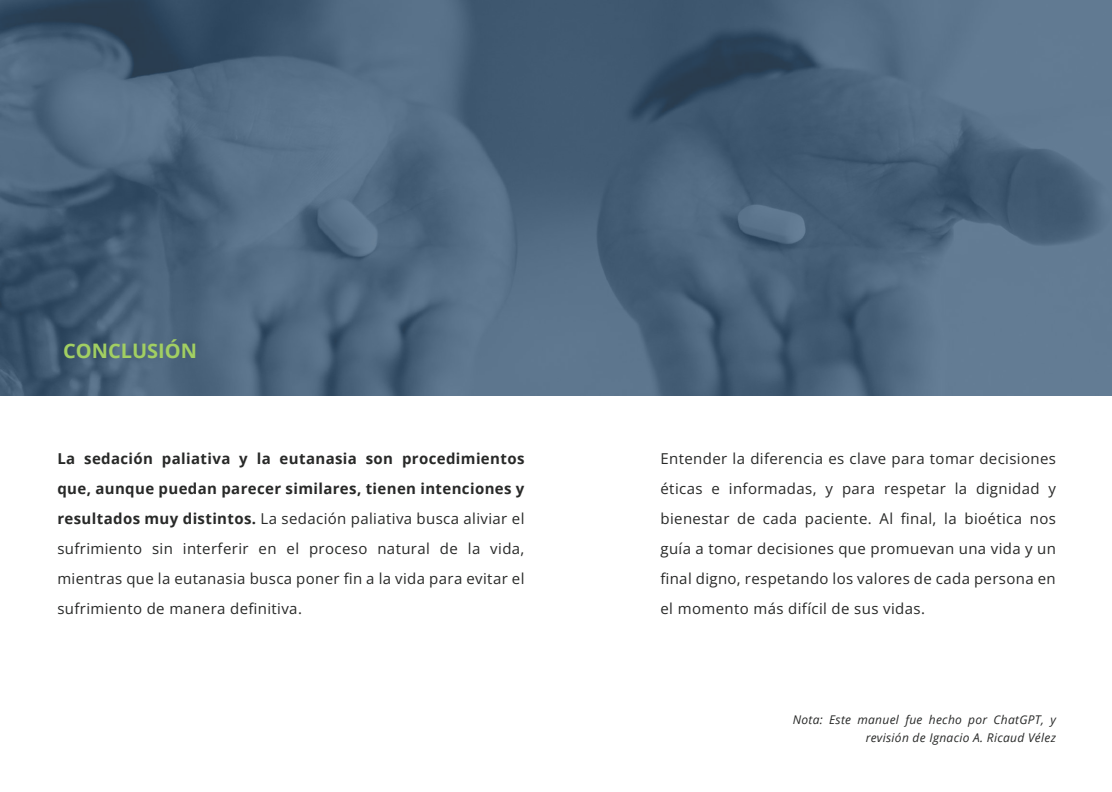
<style>
.page{position:relative;width:1112px;height:792px;background:#fff}
.page>*{position:absolute;margin:0;border:0;box-sizing:border-box;transform-origin:0 0}
.t1{font:700 20px "Open Sans";color:#a2cf62}
.t2{font:15px/30px "Open Sans";letter-spacing:.025em;color:#282928;text-align:justify}
.t3{font:italic 12px/18px "Open Sans";letter-spacing:.025em;color:#282928;text-align:right}
.s1{font-weight:700}
</style>
<div class="page">
<svg style="left:0;top:0;width:1112px;height:396px;background:#4c657d"></svg>
<h1 class="t1" style="left:63px;top:336px;width:135px">CONCLUSIÓN</h1>
<p class="t2" style="left:57px;top:443px;width:469px"><span class="s1">La sedación paliativa y la eutanasia son procedimientos que, aunque puedan parecer similares, tienen intenciones y resultados muy distintos.</span> La sedación paliativa busca aliviar el sufrimiento sin interferir en el proceso natural de la vida, mientras que la eutanasia busca poner fin a la vida para evitar el sufrimiento de manera definitiva.</p>
<p class="t2" style="left:660px;top:443px;width:397px">Entender la diferencia es clave para tomar decisiones éticas e informadas, y para respetar la dignidad y bienestar de cada paciente. Al final, la bioética nos guía a tomar decisiones que promuevan una vida y un final digno, respetando los valores de cada persona en el momento más difícil de sus vidas.</p>
<p class="t3" style="left:793px;top:710px;width:265px">Nota: Este manuel fue hecho por ChatGPT, y revisión de Ignacio A. Ricaud Vélez</p>
</div>
